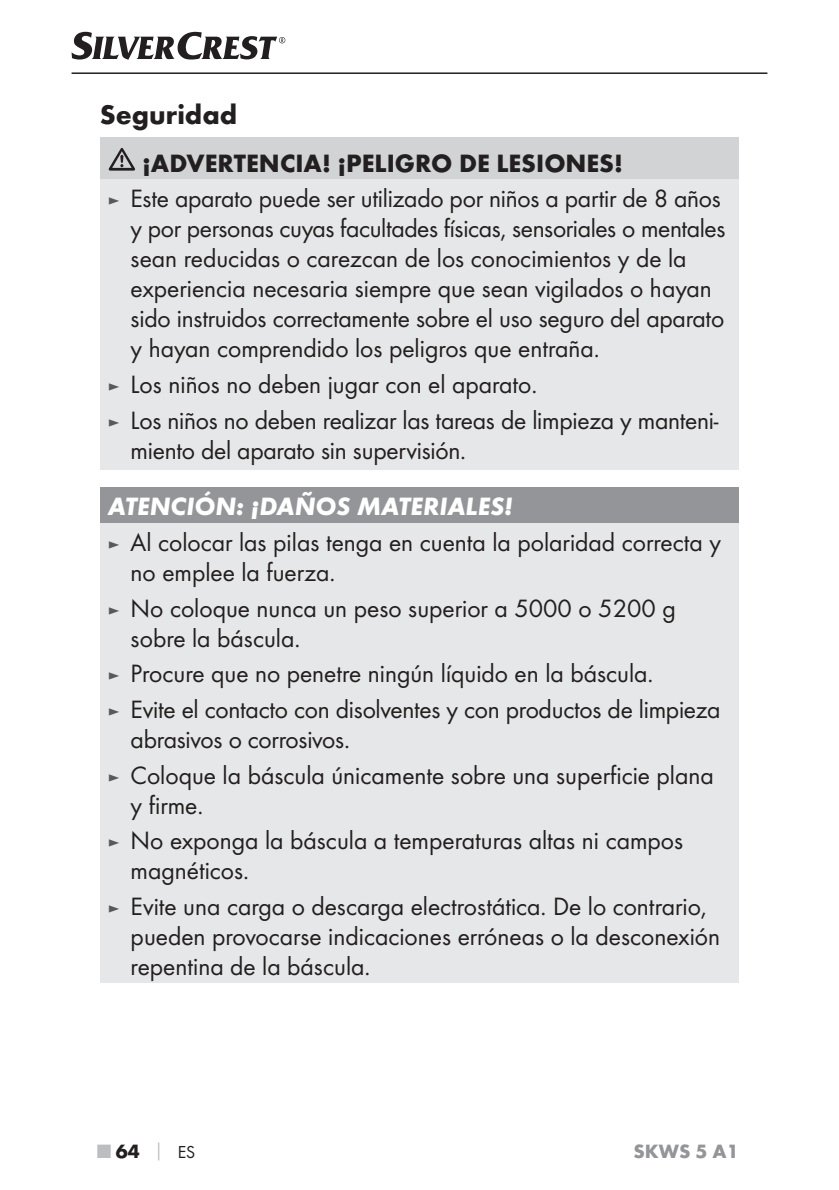
<style>
.page{position:relative;width:839px;height:1190px;background:#fff}
.page>*{position:absolute;margin:0;border:0;box-sizing:border-box;transform-origin:0 0}
.t1{font:700 28px "Futura";color:#231f20}
.t2{font:26px/30px "Futura Boo";color:#231f20}
.t3{font:700 26px "Futura";color:#231f20}
.t4{font:italic 700 26px "Futura";color:#fff}
.t5{font:700 20px "Futura";color:#939598}
.t6{font:700 20px "Futura";color:#231f20}
.s1{font-size:18px;color:#58595b}
.s2{color:#bbbdc0}
.s3{font-size:18px;color:#bbbdc0}
.s4{font-family:"Futura Boo";font-weight:400;font-size:18px}
</style>
<div class="page">
<hr style="left:71px;top:72px;width:696px;height:2px;background:#231f20">
<svg style="left:71px;top:32px;width:214px;height:28px"></svg>
<div style="left:100px;top:137px;width:637px;height:43px;background:#d1d3d4"></div>
<div style="left:100px;top:180px;width:637px;height:290px;background:#e6e7e8"></div>
<svg style="left:109px;top:148px;width:26px;height:23px"></svg>
<div style="left:100px;top:487px;width:638px;height:36px;background:#939598"></div>
<div style="left:100px;top:523px;width:638px;height:460px;background:#e6e7e8"></div>
<p class="t1" style="left:100px;top:103px;width:138px">Seguridad</p>
<p class="t3" style="left:142px;top:153px;width:482px">¡ADVERTENCIA! ¡PELIGRO DE LESIONES!</p>
<p class="t2" style="left:131px;top:185px;width:596px;text-indent:-23px"><span class="s1">►</span> Este aparato puede ser utilizado por niños a partir de 8 años y por personas cuyas facultades físicas, sensoriales o mentales sean reducidas o carezcan de los conocimientos y de la experiencia necesaria siempre que sean vigilados o hayan sido instruidos correctamente sobre el uso seguro del aparato y hayan comprendido los peligros que entraña.</p>
<p class="t2" style="left:108px;top:368px;width:611px;line-height:35.6px"><span class="s1">►</span> Los niños no deben jugar con el aparato.<br><span class="s1">►</span> Los niños no deben realizar las tareas de limpieza y manteni-</p>
<p class="t2" style="left:131px;top:436px;width:337px">miento del aparato sin supervisión.</p>
<p class="t4" style="left:108px;top:498px;width:406px">ATENCIÓN: ¡DAÑOS MATERIALES!</p>
<p class="t2" style="left:131px;top:528px;width:591px;text-indent:-23px"><span class="s1">►</span> Al colocar las pilas tenga en cuenta la polaridad correcta y no emplee la fuerza.</p>
<p class="t2" style="left:131px;top:594px;width:546px;text-indent:-23px"><span class="s1">►</span> No coloque nunca un peso superior a 5000 o 5200 g sobre la báscula.</p>
<p class="t2" style="left:108px;top:657px;width:614px;line-height:35.6px"><span class="s1">►</span> Procure que no penetre ningún líquido en la báscula.<br><span class="s1">►</span> Evite el contacto con disolventes y con productos de limpieza</p>
<p class="t2" style="left:108px;top:723px;width:607px;line-height:35.6px;text-indent:23px">abrasivos o corrosivos.<br><span class="s1">►</span> Coloque la báscula únicamente sobre una superficie plana</p>
<p class="t2" style="left:108px;top:788px;width:576px;line-height:35.6px;text-indent:23px">y firme.<br><span class="s1">►</span> No exponga la báscula a temperaturas altas ni campos</p>
<p class="t2" style="left:108px;top:854px;width:600px;line-height:35.6px;text-indent:23px">magnéticos.<br><span class="s1">►</span> Evite una carga o descarga electrostática. De lo contrario,</p>
<p class="t2" style="left:130px;top:922px;width:590px">pueden provocarse indicaciones erróneas o la desconexión repentina de la báscula.</p>
<p class="t6" style="left:97px;top:1143px;width:99px"><span class="s2">■</span> 64 <span class="s3">│</span> <span class="s4">ES</span></p>
<p class="t5" style="left:633px;top:1143px;width:107px">SKWS 5 A1</p>
</div>
